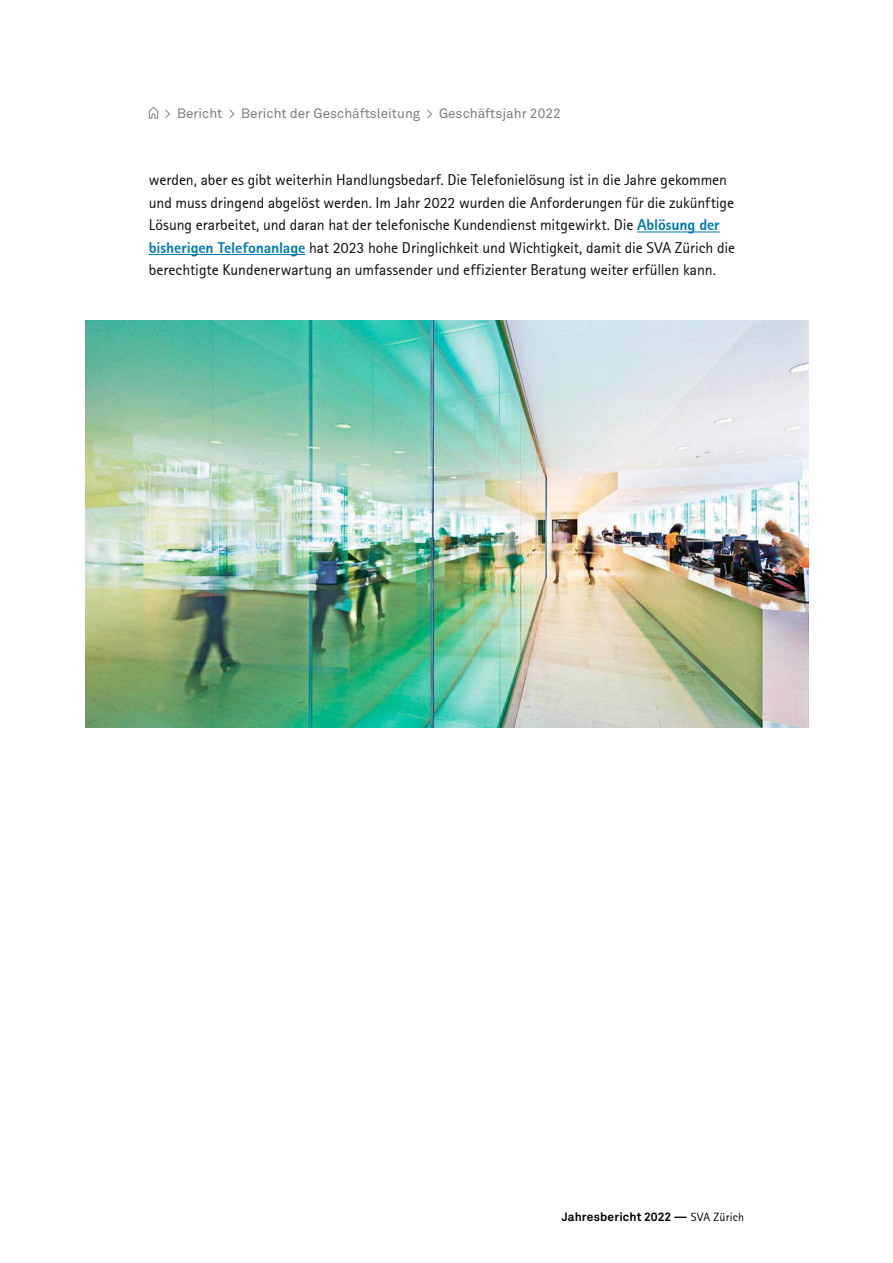
<style>
.page{position:relative;width:893px;height:1263px;background:#fff}
.page>*{position:absolute;margin:0;border:0;box-sizing:border-box;transform-origin:0 0}
.t1{font:15.75px/22.5px "SVA Rotis";letter-spacing:-.015em;color:#0d0d0d}
.t2{font:13.5px "Akkurat Pro";color:#7f7d7a}
.t3{font:700 12px "Akkurat Pro";letter-spacing:.015em;color:#000}
.s1{font-weight:700;color:#007bb0}
.s2{font-family:"SVA Rotis";font-weight:400}
</style>
<div class="page">
<hr style="left:637px;top:232px;width:83px;height:1px;background:#007bb0">
<hr style="left:149px;top:254px;width:156px;height:1px;background:#007bb0">
<img style="left:85px;top:320px;width:723px;height:407px">
<svg style="left:149px;top:107px;width:9px;height:12px"></svg>
<p class="t2" style="left:164px;top:105px;width:398px">&gt; Bericht &gt; Bericht der Geschäftsleitung &gt; Geschäftsjahr 2022</p>
<p class="t1" style="left:149px;top:169px;width:588px">werden, aber es gibt weiterhin Handlungsbedarf. Die Telefonielösung ist in die Jahre gekommen und muss dringend abgelöst werden. Im Jahr 2022 wurden die Anforderungen für die zukünftige Lösung erarbeitet, und daran hat der telefonische Kundendienst mitgewirkt. Die <span class="s1">Ablösung der bisherigen Telefonanlage</span> hat 2023 hohe Dringlichkeit und Wichtigkeit, damit die SVA Zürich die berechtigte Kundenerwartung an umfassender und effizienter Beratung weiter erfüllen kann.</p>
<p class="t3" style="left:562px;top:1209px;width:184px">Jahresbericht 2022 — <span class="s2">SVA Zürich</span></p>
</div>
